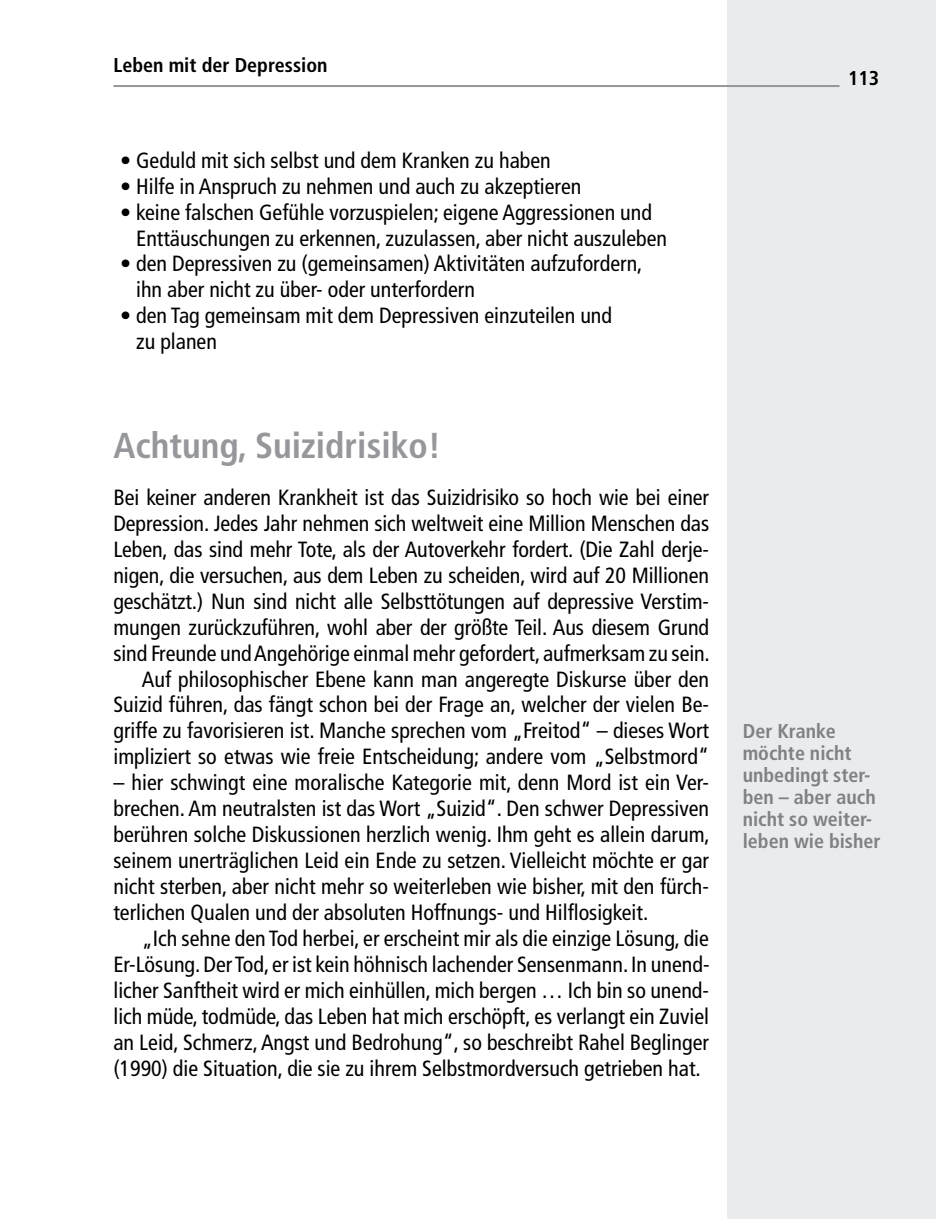
<style>
.page{position:relative;width:936px;height:1219px;background:#fff}
.page>*{position:absolute;margin:0;border:0;box-sizing:border-box;transform-origin:0 0}
.t1{font:700 condensed 36px "Frutiger LT Std";color:#96979a}
.t2{font:condensed 22px/26px "Frutiger LT Std";color:#000}
.t3{font:700 condensed 20px/22px "Frutiger LT Std";color:#808184}
.t4{font:700 condensed 20px "Frutiger LT Std";color:#000}
</style>
<div class="page">
<div style="left:727px;top:0;width:208px;height:1219px;background:#eaebec"></div>
<hr style="left:113px;top:85px;width:726px;height:2px;background:#96979a">
<p class="t4" style="left:113px;top:53px;width:215px">Leben mit der Depression</p>
<p class="t2" style="left:120px;top:147px;width:432px">• Geduld mit sich selbst und dem Kranken zu haben</p>
<p class="t2" style="left:120px;top:173px;width:463px">• Hilfe in Anspruch zu nehmen und auch zu akzeptieren</p>
<p class="t2" style="left:136px;top:199px;width:532px;text-indent:-16px">• keine falschen Gefühle vorzuspielen; eigene Aggressionen und<br>Enttäuschungen zu erkennen, zuzulassen, aber nicht auszuleben</p>
<p class="t2" style="left:136px;top:251px;width:508px;text-indent:-16px">• den Depressiven zu (gemeinsamen) Aktivitäten aufzufordern, ihn aber nicht zu über- oder unterfordern</p>
<p class="t2" style="left:136px;top:303px;width:477px;text-indent:-16px">• den Tag gemeinsam mit dem Depressiven einzuteilen und zu planen</p>
<h1 class="t1" style="left:113px;top:424px;width:329px">Achtung, Suizidrisiko!</h1>
<p class="t2" style="left:113px;top:484px;width:598px;text-align:right">Bei keiner anderen Krankheit ist das Suizidrisiko so hoch wie bei einer Depression. Jedes Jahr nehmen sich weltweit eine Million Menschen das Leben, das sind mehr Tote, als der Autoverkehr fordert. (Die Zahl derje&shy;nigen, die versuchen, aus dem Leben zu scheiden, wird auf 20 Millionen geschätzt.) Nun sind nicht alle Selbsttötungen auf depressive Verstim&shy;mungen zurückzuführen, wohl aber der größte Teil. Aus diesem Grund sind Freunde und Angehörige einmal mehr gefordert, aufmerksam zu sein.<br>Auf philosophischer Ebene kann man angeregte Diskurse über den Suizid führen, das fängt schon bei der Frage an, welcher der vielen Be&shy;griffe zu favorisieren ist. Manche sprechen vom „Freitod“ – dieses Wort impliziert so etwas wie freie Entscheidung; andere vom „Selbstmord“</p>
<p class="t2" style="left:113px;top:770px;width:598px;text-align:justify">– hier schwingt eine moralische Kategorie mit, denn Mord ist ein Ver&shy;brechen. Am neutralsten ist das Wort „Suizid“. Den schwer Depressiven berühren solche Diskussionen herzlich wenig. Ihm geht es allein darum, seinem unerträglichen Leid ein Ende zu setzen. Vielleicht möchte er gar nicht sterben, aber nicht mehr so weiterleben wie bisher, mit den fürch&shy;terlichen Qualen und der absoluten Hoffnungs- und Hilflosigkeit.</p>
<p class="t2" style="left:113px;top:925px;width:597px;text-align:justify;text-indent:28px">„Ich sehne den Tod herbei, er erscheint mir als die einzige Lösung, die Er-Lösung. Der Tod, er ist kein höhnisch lachender Sensenmann. In unend&shy;licher Sanftheit wird er mich einhüllen, mich bergen … Ich bin so unend&shy;lich müde, todmüde, das Leben hat mich erschöpft, es verlangt ein Zuviel an Leid, Schmerz, Angst und Bedrohung“, so beschreibt Rahel Beglinger (1990) die Situation, die sie zu ihrem Selbstmordversuch getrieben hat.</p>
<p class="t4" style="left:848px;top:66px;width:33px">113</p>
<p class="t3" style="left:742px;top:721px;width:139px">Der Kranke möchte nicht unbedingt ster&shy;ben – aber auch nicht so weiter&shy;leben wie bisher</p>
</div>
